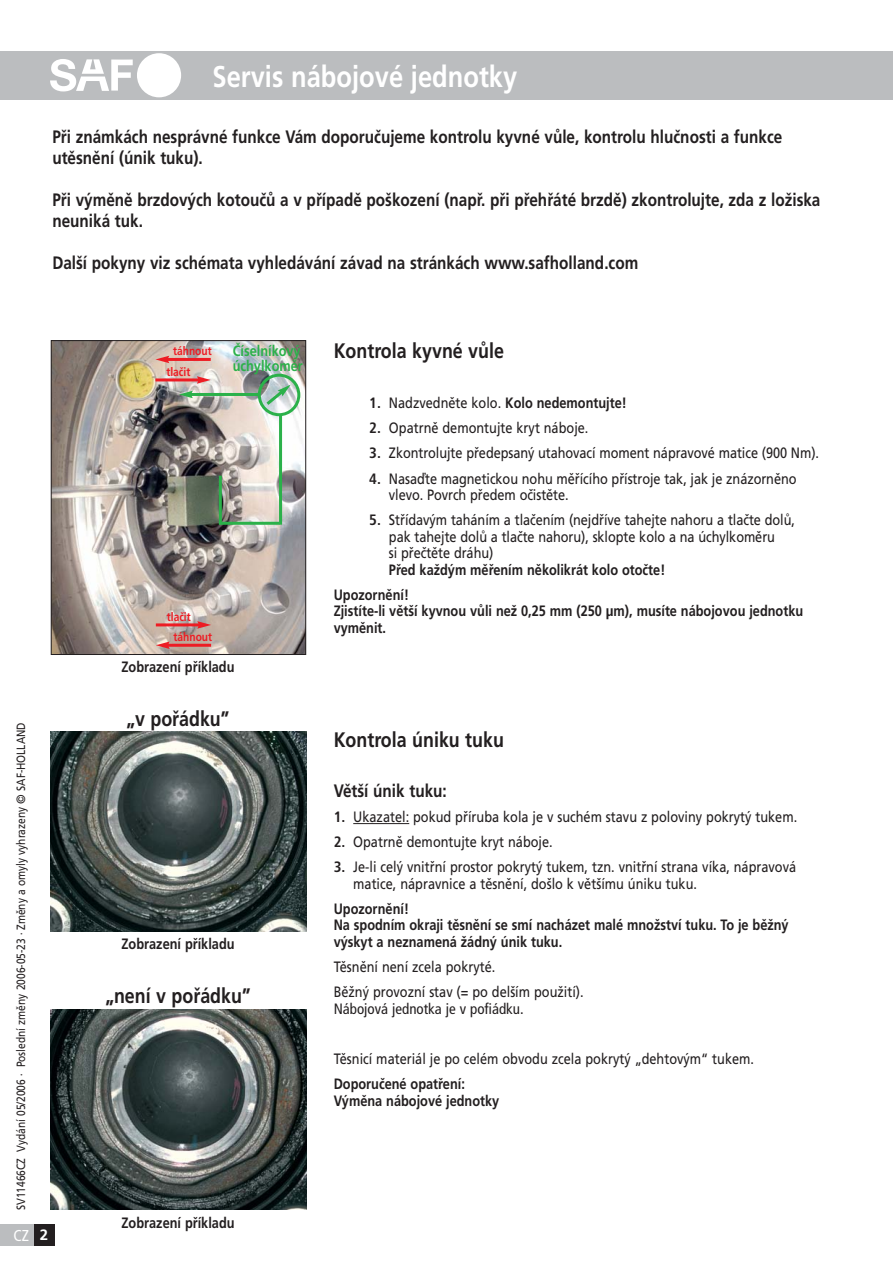
<style>
.page{position:relative;width:893px;height:1263px;background:#fff}
.page>*{position:absolute;margin:0;border:0;box-sizing:border-box;transform-origin:0 0}
.t1{font:700 30px "Frutiger CE";color:#fff;scale:.85 1}
.t2{font:700 21px "Frutiger CE";color:#231f20;scale:.85 1}
.t3{font:700 18px/21px "Frutiger CE";color:#231f20;scale:.85 1}
.t4{font:condensed 15.75px "Frutiger";color:#fff}
.t5{font:15px/16.5px "Frutiger CE";color:#231f20;scale:.85 1}
.t6{font:700 15px/16.5px "Frutiger CE";color:#231f20;scale:.85 1}
.t7{font:condensed 15px "Frutiger";color:#231f20}
.t8{font:700 15px/15px "Frutiger CE";color:#2bb14a;scale:.85 1}
.t9{font:700 15px "Frutiger";color:#fff}
.t10{font:12px "Frutiger CE";color:#231f20;scale:.85 1}
.t11{font:700 12px/20.5px "Frutiger CE";color:#ed1c24;scale:.85 1}
.s1{font-family:"Frutiger";font-stretch:condensed}
.s2{font-weight:400}
.s3{font-family:"Frutiger";font-weight:700;font-stretch:condensed}
</style>
<div class="page">
<div style="left:0;top:51px;width:892px;height:48px;background:#bbbdbf"></div>
<div style="left:33px;top:1225px;width:22px;height:21px;background:#231f20"></div>
<div style="left:137px;top:53px;width:44px;height:44px;background:#fff;border-radius:50%"></div>
<svg style="left:50px;top:59px;width:83px;height:32px"></svg>
<div style="left:0;top:1225px;width:34px;height:21px;background:#bbbdbf"></div>
<hr style="left:353px;top:823px;width:56px;height:1px;background:#231f20">
<img style="left:51px;top:732px;width:255px;height:200px">
<img style="left:51px;top:1010px;width:255px;height:199px">
<img style="left:53px;top:342px;width:251px;height:311px">
<div style="left:51px;top:340px;width:255px;height:315px;border:1px solid #231f20"></div>
<svg style="left:258px;top:374px;width:42px;height:42px"></svg>
<hr style="left:219px;top:476px;width:3px;height:48px;background:#2bb14a">
<hr style="left:279px;top:415px;width:3px;height:110px;background:#2bb14a">
<hr style="left:219px;top:522px;width:60px;height:3px;background:#2bb14a">
<hr style="left:190px;top:393px;width:69px;height:3px;background:#2bb14a">
<svg style="left:179px;top:391px;width:14px;height:7px"></svg>
<hr style="left:167px;top:358px;width:44px;height:3px;background:#ed1c24">
<svg style="left:155px;top:356px;width:14px;height:7px"></svg>
<hr style="left:155px;top:378px;width:44px;height:3px;background:#ed1c24">
<svg style="left:197px;top:376px;width:14px;height:8px"></svg>
<hr style="left:167px;top:644px;width:44px;height:3px;background:#ed1c24">
<svg style="left:156px;top:641px;width:14px;height:8px"></svg>
<hr style="left:156px;top:623px;width:44px;height:3px;background:#ed1c24">
<svg style="left:197px;top:621px;width:14px;height:8px"></svg>
<h1 class="t1" style="left:212px;top:62px;width:360px">Servis nábojové jednotky</h1>
<p class="t3" style="left:52px;top:127px;width:860px">Při známkách nesprávné funkce Vám doporučujeme kontrolu kyvné vůle, kontrolu hlučnosti a funkce utěsnění (únik tuku).</p>
<p class="t3" style="left:52px;top:190px;width:905px">Při výměně brzdových kotoučů a v případě poškození (např. při přehřáté brzdě) zkontrolujte, zda z ložiska neuniká tuk.</p>
<p class="t3" style="left:52px;top:253px;width:691px">Další pokyny viz schémata vyhledávání závad na stránkách www.safholland.com</p>
<p class="t10" style="left:15px;top:1210px;width:576px;rotate:-90deg">SV11466CZ Vydání 05/2006 <span class="s1">·</span> Poslední změny 2006-05-23 <span class="s1">·</span> Změny a omyly vyhrazeny © SAF-HOLLAND</p>
<p class="t4" style="left:13px;top:1229px;width:17px">CZ</p>
<p class="t9" style="left:40px;top:1229px;width:10px">2</p>
<p class="t11" style="left:166px;top:342px;width:55px;text-indent:7px">táhnout tlačit</p>
<p class="t8" style="left:233px;top:344px;width:84px">Číselníkový úchylkoměr</p>
<p class="t11" style="left:167px;top:607px;width:29px">tlačit</p>
<p class="t6" style="left:121px;top:659px;width:134px">Zobrazení příkladu</p>
<p class="t11" style="left:174px;top:627px;width:47px">táhnout</p>
<h2 class="t2" style="left:126px;top:708px;width:123px">„v pořádku”</h2>
<p class="t6" style="left:121px;top:936px;width:134px">Zobrazení příkladu</p>
<h2 class="t2" style="left:105px;top:985px;width:172px">„není v pořádku”</h2>
<h2 class="t2" style="left:333px;top:341px;width:202px">Kontrola kyvné vůle</h2>
<p class="t6" style="left:369px;top:396px;width:304px"><span class="s1">1.</span> <span class="s2">Nadzvedněte kolo.</span> Kolo nedemontujte!</p>
<p class="t5" style="left:369px;top:421px;width:259px"><span class="s3">2.</span> Opatrně demontujte kryt náboje.</p>
<p class="t5" style="left:369px;top:446px;width:530px"><span class="s3">3.</span> Zkontrolujte předepsaný utahovací moment nápravové matice (900 Nm).</p>
<p class="t5" style="left:389px;top:471px;width:481px;text-indent:-20px"><span class="s3">4.</span> Nasaďte magnetickou nohu měřícího přístroje tak, jak je znázorněno vlevo. Povrch předem očistěte.</p>
<p class="t5" style="left:389px;top:513px;width:479px;text-indent:-20px"><span class="s3">5.</span> Střídavým taháním a tlačením (nejdříve tahejte nahoru a tlačte dolů, pak tahejte dolů a tlačte nahoru), sklopte kolo a na úchylkoměru<br>si přečtěte dráhu)</p>
<p class="t6" style="left:334px;top:558px;width:391px;line-height:25px;text-indent:55px">Před každým měřením několikrát kolo otočte!<br>Upozornění!</p>
<p class="t6" style="left:334px;top:604px;width:554px">Zjistíte-li větší kyvnou vůli než 0,25 mm (250 <span class="s1">µ</span>m), musíte nábojovou jednotku vyměnit.</p>
<h2 class="t2" style="left:333px;top:729px;width:202px">Kontrola úniku tuku</h2>
<p class="t3" style="left:333px;top:781px;width:135px">Větší únik tuku:</p>
<p class="t5" style="left:333px;top:809px;width:547px"><span class="s3">1.</span> Ukazatel: pokud příruba kola je v suchém stavu z poloviny pokrytý tukem.</p>
<p class="t5" style="left:333px;top:835px;width:259px"><span class="s3">2.</span> Opatrně demontujte kryt náboje.</p>
<p class="t5" style="left:353px;top:860px;width:522px;text-indent:-20px"><span class="s3">3.</span> Je-li celý vnitřní prostor pokrytý tukem, tzn. vnitřní strana víka, nápravová matice, nápravnice a těsnění, došlo k většímu úniku tuku.</p>
<p class="t6" style="left:334px;top:901px;width:537px">Upozornění!<br>Na spodním okraji těsnění se smí nacházet malé množství tuku. To je běžný výskyt a neznamená žádný únik tuku.</p>
<p class="t5" style="left:334px;top:955px;width:295px;line-height:25px">Těsnění není zcela pokryté.<br>Běžný provozní stav (= po delším použití).</p>
<p class="t7" style="left:333px;top:1002px;width:191px">Nábojová jednotka je v pofiádku.</p>
<p class="t5" style="left:333px;top:1051px;width:496px">Těsnicí materiál je po celém obvodu zcela pokrytý „dehtovým“ tukem.</p>
<p class="t6" style="left:333px;top:1076px;width:196px">Doporučené opatření:<br>Výměna nábojové jednotky</p>
<p class="t6" style="left:121px;top:1216px;width:134px">Zobrazení příkladu</p>
</div>
